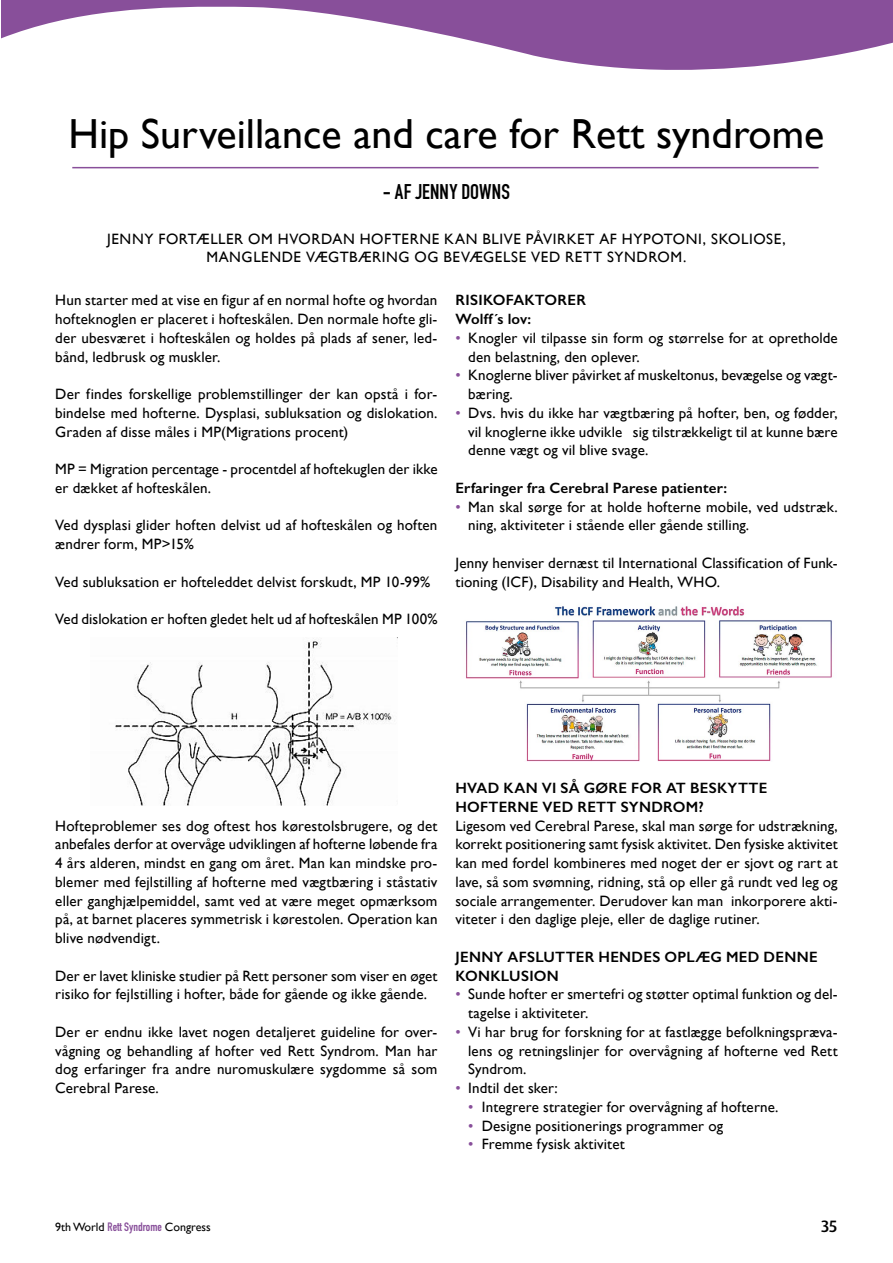
<style>
.page{position:relative;width:893px;height:1263px;background:#fff}
.page>*{position:absolute;margin:0;border:0;box-sizing:border-box;transform-origin:0 0}
.t1{font:42px "Gill Sans";color:#000}
.t2{font:700 21px "DIN Condensed";letter-spacing:.005em;color:#000}
.t3{font:500 16.5px "Dax OT";color:#000}
.t4{font:15px/18.8px "Gill Sans";letter-spacing:.01em;color:#000}
.t5{font:600 15px/18.8px "Gill Sans";letter-spacing:.015em;color:#000}
.t6{font:15px/18px "Gill Sans";letter-spacing:.04em;color:#000;text-align:center}
.t7{font:12px "Gill Sans";color:#000}
.s1{color:#884f9a}
.s2{font-family:"DIN Condensed";font-weight:700;color:#884f9a}
</style>
<div class="page">
<div style="left:1px;top:0;width:892px;height:81px;background:#884f9a"></div>
<svg style="left:1px;top:6px;width:892px;height:75px;fill:#fff"></svg>
<img style="left:466px;top:606px;width:366px;height:155px">
<img style="left:115px;top:637px;width:282px;height:169px">
<hr style="left:72px;top:167px;width:747px;height:1px;background:#884f9a">
<h1 class="t1" style="left:68px;top:109px;width:757px">Hip Surveillance and care for Rett syndrome</h1>
<h2 class="t2" style="left:383px;top:178px;width:129px">- AF JENNY DOWNS</h2>
<p class="t6" style="left:107px;top:230px;width:680px">JENNY FORTÆLLER OM HVORDAN HOFTERNE KAN BLIVE PÅVIRKET AF HYPOTONI, SKOLIOSE,<br>MANGLENDE VÆGTBÆRING OG BEVÆGELSE VED RETT SYNDROM.</p>
<p class="t4" style="left:55px;top:291px;width:384px;text-align:justify">Hun starter med at vise en figur af en normal hofte og hvordan hofteknoglen er placeret i hofteskålen. Den normale hofte gli&shy;der ubesværet i hofteskålen og holdes på plads af sener, led&shy;bånd, ledbrusk og muskler.</p>
<p class="t4" style="left:55px;top:385px;width:384px;text-align:justify">Der findes forskellige problemstillinger der kan opstå i for&shy;bindelse med hofterne. Dysplasi, subluksation og dislokation.<br>Graden af disse måles i MP(Migrations procent)</p>
<p class="t4" style="left:55px;top:460px;width:384px">MP = Migration percentage - procentdel af hoftekuglen der ikke er dækket af hofteskålen.</p>
<p class="t4" style="left:55px;top:516px;width:384px">Ved dysplasi glider hoften delvist ud af hofteskålen og hoften ændrer form, MP&gt;15%</p>
<p class="t4" style="left:55px;top:572px;width:376px">Ved subluksation er hofteleddet delvist forskudt, MP 10-99%</p>
<p class="t4" style="left:55px;top:610px;width:384px">Ved dislokation er hoften gledet helt ud af hofteskålen MP 100%</p>
<p class="t5" style="left:455px;top:291px;width:132px">RISIKOFAKTORER<br>Wolff´s lov:</p>
<p class="t4" style="left:468px;top:328px;width:371px;text-indent:-13px"><span class="s1">•</span> Knogler vil tilpasse sin form og størrelse for at opretholde den belastning, den oplever.</p>
<p class="t4" style="left:468px;top:366px;width:371px;text-indent:-13px"><span class="s1">•</span> Knoglerne bliver påvirket af muskeltonus, bevægelse og vægt&shy;bæring.</p>
<p class="t4" style="left:468px;top:403px;width:371px;text-align:justify;text-indent:-13px"><span class="s1">•</span> Dvs. hvis du ikke har vægtbæring på hofter, ben, og fødder, vil knoglerne ikke udvikle sig tilstrækkeligt til at kunne bære denne vægt og vil blive svage.</p>
<p class="t5" style="left:455px;top:478px;width:273px">Erfaringer fra Cerebral Parese patienter:</p>
<p class="t4" style="left:468px;top:497px;width:371px;text-indent:-13px"><span class="s1">•</span> Man skal sørge for at holde hofterne mobile, ved udstræk. ning, aktiviteter i stående eller gående stilling.</p>
<p class="t4" style="left:455px;top:553px;width:384px">Jenny henviser dernæst til International Classification of Funk&shy;tioning (ICF), Disability and Health, WHO.</p>
<p class="t4" style="left:55px;top:816px;width:384px;text-align:justify">Hofteproblemer ses dog oftest hos kørestolsbrugere, og det anbefales derfor at overvåge udviklingen af hofterne løbende fra 4 års alderen, mindst en gang om året. Man kan mindske pro&shy;blemer med fejlstilling af hofterne med vægtbæring i ståstativ eller ganghjælpemiddel, samt ved at være meget opmærksom på, at barnet placeres symmetrisk i kørestolen. Operation kan blive nødvendigt.</p>
<p class="t4" style="left:55px;top:966px;width:384px">Der er lavet kliniske studier på Rett personer som viser en øget risiko for fejlstilling i hofter, både for gående og ikke gående.</p>
<p class="t4" style="left:55px;top:1022px;width:384px;text-align:justify">Der er endnu ikke lavet nogen detaljeret guideline for over&shy;vågning og behandling af hofter ved Rett Syndrom. Man har dog erfaringer fra andre nuromuskulære sygdomme så som Cerebral Parese.</p>
<p class="t5" style="left:455px;top:778px;width:313px">HVAD KAN VI SÅ GØRE FOR AT BESKYTTE<br>HOFTERNE VED RETT SYNDROM?</p>
<p class="t4" style="left:455px;top:816px;width:384px;text-align:justify">Ligesom ved Cerebral Parese, skal man sørge for udstrækning, korrekt positionering samt fysisk aktivitet. Den fysiske aktivitet kan med fordel kombineres med noget der er sjovt og rart at lave, så som svømning, ridning, stå op eller gå rundt ved leg og sociale arrangementer. Derudover kan man inkorporere akti&shy;viteter i den daglige pleje, eller de daglige rutiner.</p>
<p class="t5" style="left:455px;top:947px;width:364px">JENNY AFSLUTTER HENDES OPLÆG MED DENNE<br>KONKLUSION</p>
<p class="t4" style="left:468px;top:985px;width:371px;text-indent:-13px"><span class="s1">•</span> Sunde hofter er smertefri og støtter optimal funktion og del&shy;tagelse i aktiviteter.</p>
<p class="t4" style="left:468px;top:1022px;width:371px;text-align:justify;text-indent:-13px"><span class="s1">•</span> Vi har brug for forskning for at fastlægge befolkningspræva&shy;lens og retningslinjer for overvågning af hofterne ved Rett Syndrom.</p>
<p class="t4" style="left:455px;top:1078px;width:104px"><span class="s1">•</span> Indtil det sker:</p>
<p class="t4" style="left:468px;top:1097px;width:312px"><span class="s1">•</span> Integrere strategier for overvågning af hofterne.</p>
<p class="t4" style="left:468px;top:1116px;width:256px"><span class="s1">•</span> Designe positionerings programmer og</p>
<p class="t4" style="left:468px;top:1135px;width:158px"><span class="s1">•</span> Fremme fysisk aktivitet</p>
<p class="t7" style="left:55px;top:1219px;width:157px">9th World <span class="s2">Rett Syndrome</span> Congress</p>
<p class="t3" style="left:821px;top:1216px;width:18px">35</p>
</div>
